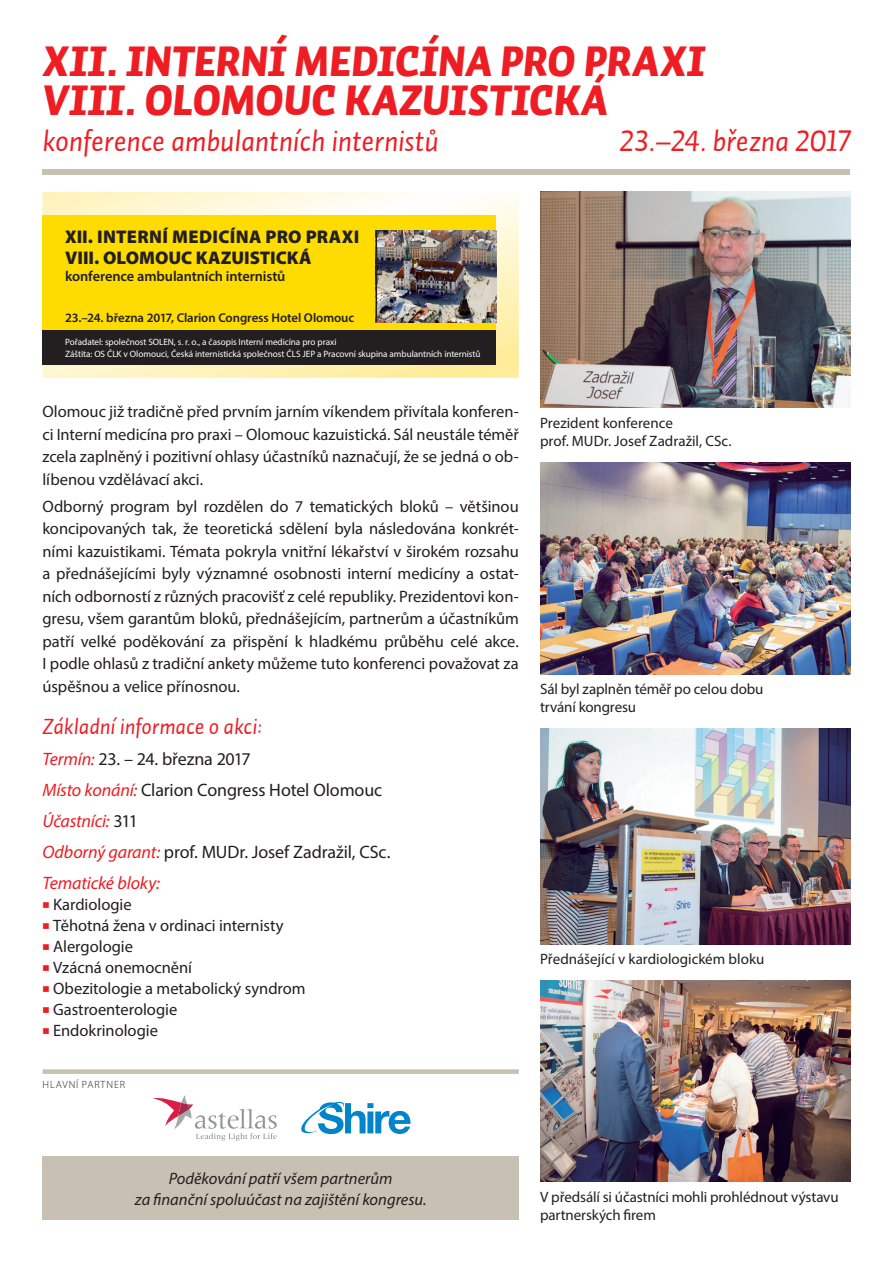
<style>
.page{position:relative;width:893px;height:1263px;background:#fff}
.page>*{position:absolute;margin:0;border:0;box-sizing:border-box;transform-origin:0 0}
.t1{font:42px/39px "Auto 1 Black Italic LF";letter-spacing:-.005em;color:#ee1d23}
.t2{font:30px "Auto 1 Italic LF";letter-spacing:-.005em;color:#ee1d23}
.nadpis_2{font:22.5px "Auto 1 Italic LF";letter-spacing:-.005em;color:#ee1d23}
.t3{font:900 18.45px/20.9px "Myriad Pro";letter-spacing:.01em;color:#231f20}
.odrazka_po_dvojtečku{font:18px "Myriad Pro";letter-spacing:-.005em;color:#231f20}
.odrazka_po_dvojtečku-2{font:italic 18px "Myriad Pro";letter-spacing:-.01em;color:#ee1d23}
.text{font:16.5px/22.5px "Myriad Pro";letter-spacing:-.005em;color:#231f20;text-align:justify}
.odrazka_ctverecek{font:16.5px "Myriad Pro";color:#231f20}
.t4{font:italic 16.5px/21px "Myriad Pro";color:#231f20;text-align:center}
.popiska_obrazku{font:15px/18px "Myriad Pro";letter-spacing:-.005em;color:#231f20}
.t5{font:600 14.4px "Myriad Pro";letter-spacing:-.005em;color:#231f20}
.t6{font:600 12.75px "Myriad Pro";letter-spacing:-.005em;color:#231f20}
.t7{font:300 10.5px "Myriad Pro";letter-spacing:.08em;color:#231f20}
.t8{font:9.15px/12px "Myriad Pro";letter-spacing:-.01em;color:#fff}
.s1{font-style:italic;color:#ee1d23}
.s2{font-style:normal;color:#231f20}
.s3{font-family:"Free Serif";color:#ee1d23}
</style>
<div class="page">
<svg style="left:43px;top:192px;width:476px;height:186px"></svg>
<div style="left:43px;top:215px;width:453px;height:141px;background:#ffdc01"></div>
<div style="left:43px;top:331px;width:453px;height:34px;background:#231f20"></div>
<img style="left:377px;top:230px;width:119px;height:92px">
<hr style="left:375px;top:230px;width:2px;height:92px;background:#231f20">
<div style="left:43px;top:169px;width:807px;height:5px;background:#c7c0b3"></div>
<img style="left:540px;top:192px;width:310px;height:216px">
<img style="left:540px;top:981px;width:310px;height:201px">
<img style="left:540px;top:463px;width:310px;height:211px">
<img style="left:540px;top:729px;width:310px;height:215px">
<div style="left:43px;top:1157px;width:476px;height:63px;background:#c7c0b3"></div>
<div style="left:43px;top:1069px;width:476px;height:5px;background:#c7c0b3"></div>
<svg style="left:301px;top:1101px;width:110px;height:33px"></svg>
<svg style="left:153px;top:1095px;width:124px;height:46px"></svg>
<p class="t1" style="left:43px;top:43px;width:664px">XII. INTERNÍ MEDICÍNA PRO PRAXI<br>VIII. OLOMOUC KAZUISTICKÁ</p>
<p class="t2" style="left:43px;top:121px;width:398px">konference ambulantních internistů</p>
<p class="t2" style="left:620px;top:121px;width:233px">23.–24. března 2017</p>
<p class="t3" style="left:65px;top:226px;width:296px">XII. INTERNÍ MEDICÍNA PRO PRAXI<br>VIII. OLOMOUC KAZUISTICKÁ</p>
<p class="t5" style="left:65px;top:267px;width:222px">konference ambulantních internistů</p>
<p class="t6" style="left:65px;top:310px;width:291px">23.–24. března 2017, Clarion Congress Hotel Olomouc</p>
<p class="t8" style="left:65px;top:336px;width:417px">Pořadatel: společnost SOLEN, s. r. o., a časopis Interní medicína pro praxi<br>Záštita: OS ČLK v Olomouci, Česká internistická společnost ČLS JEP a Pracovní skupina ambulantních internistů</p>
<p class="text" style="left:43px;top:400px;width:478px">Olomouc již tradičně před prvním jarním víkendem přivítala konferen&shy;ci Interní medicína pro praxi – Olomouc kazuistická. Sál neustále téměř zcela zaplněný i pozitivní ohlasy účastníků naznačují, že se jedná o ob&shy;líbenou vzdělávací akci.</p>
<p class="text" style="left:43px;top:494px;width:478px">Odborný program byl rozdělen do 7 tematických bloků – většinou koncipovaných tak, že teoretická sdělení byla následována konkrét&shy;ními kazuistikami. Témata pokryla vnitřní lékařství v širokém rozsahu a přednášejícími byly významné osobnosti interní medicíny a ostat&shy;ních odborností z různých pracovišť z celé republiky. Prezidentovi kon&shy;gresu, všem garantům bloků, přednášejícím, partnerům a účastníkům patří velké poděkování za přispění k hladkému průběhu celé akce.<br>I podle ohlasů z tradiční ankety můžeme tuto konferenci považovat za úspěšnou a velice přínosnou.</p>
<p class="nadpis_2" style="left:43px;top:712px;width:222px">Základní informace o akci:</p>
<p class="odrazka_po_dvojtečku" style="left:43px;top:748px;width:210px"><span class="s1">Termín:</span> 23. – 24. března 2017</p>
<p class="odrazka_po_dvojtečku" style="left:43px;top:779px;width:341px"><span class="s1">Místo konání:</span> Clarion Congress Hotel Olomouc</p>
<p class="odrazka_po_dvojtečku-2" style="left:43px;top:810px;width:97px">Účastníci: <span class="s2">311</span></p>
<p class="odrazka_po_dvojtečku" style="left:43px;top:841px;width:349px"><span class="s1">Odborný garant:</span> prof. MUDr. Josef Zadražil, CSc.</p>
<p class="odrazka_po_dvojtečku-2" style="left:43px;top:872px;width:119px">Tematické bloky:</p>
<p class="odrazka_ctverecek" style="left:43px;top:894px;width:91px"><span class="s3">◾</span> Kardiologie</p>
<p class="odrazka_ctverecek" style="left:43px;top:915px;width:243px"><span class="s3">◾</span> Těhotná žena v ordinaci internisty</p>
<p class="odrazka_ctverecek" style="left:43px;top:936px;width:92px"><span class="s3">◾</span> Alergologie</p>
<p class="odrazka_ctverecek" style="left:43px;top:957px;width:151px"><span class="s3">◾</span> Vzácná onemocnění</p>
<p class="odrazka_ctverecek" style="left:43px;top:978px;width:265px"><span class="s3">◾</span> Obezitologie a metabolický syndrom</p>
<p class="odrazka_ctverecek" style="left:43px;top:999px;width:136px"><span class="s3">◾</span> Gastroenterologie</p>
<p class="odrazka_ctverecek" style="left:43px;top:1020px;width:117px"><span class="s3">◾</span> Endokrinologie</p>
<p class="t7" style="left:43px;top:1078px;width:84px">HLAVNÍ PARTNER</p>
<p class="popiska_obrazku" style="left:540px;top:413px;width:193px">Prezident konference<br>prof. MUDr. Josef Zadražil, CSc.</p>
<p class="popiska_obrazku" style="left:540px;top:679px;width:225px">Sál byl zaplněn téměř po celou dobu trvání kongresu</p>
<p class="popiska_obrazku" style="left:540px;top:949px;width:226px">Přednášející v kardiologickém bloku</p>
<p class="t4" style="left:135px;top:1168px;width:293px">Poděkování patří všem partnerům<br>za finanční spoluúčast na zajištění kongresu.</p>
<p class="popiska_obrazku" style="left:540px;top:1187px;width:300px">V předsálí si účastníci mohli prohlédnout výstavu partnerských firem</p>
</div>
